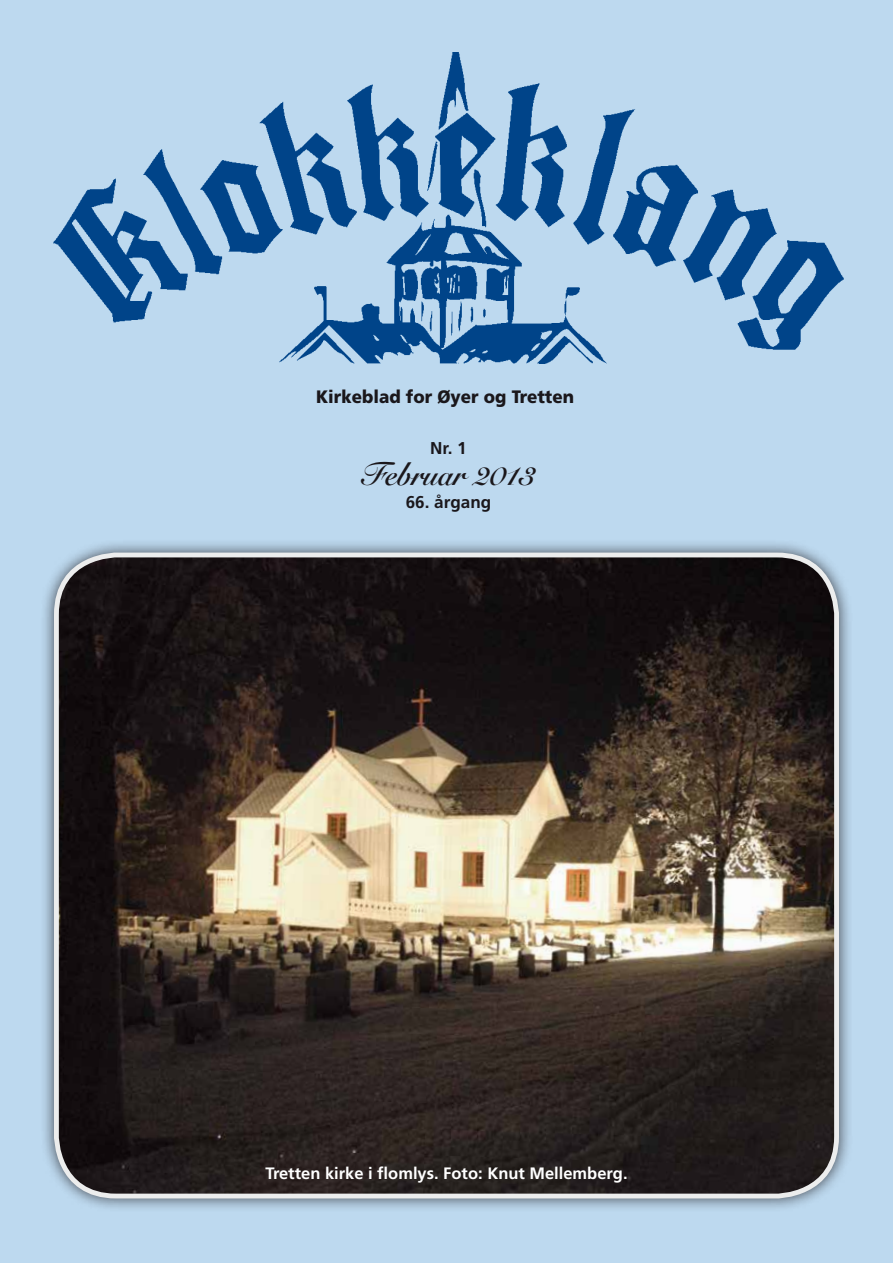
<style>
.page{position:relative;width:893px;height:1263px;background:#bdd9ef}
.page>*{position:absolute;margin:0;border:0;box-sizing:border-box;transform-origin:0 0}
.t1{font:32.85px "Snell Roundhand Bold Script";color:#1a171b;scale:.92 1}
.t2{font:900 18px "Frutiger";color:#1a171b;scale:.94 1}
.t3{font:700 17.1px "Frutiger";color:#1a171b}
.t4{font:700 16.5px "Frutiger";color:#fff}
</style>
<div class="page">
<div style="left:40px;top:538px;width:813px;height:675px;background:#1a171b;opacity:.75"></div>
<img style="left:56px;top:555px;width:780px;height:641px">
<div style="left:54px;top:553px;width:785px;height:645px;border:5px solid #eceded;border-radius:60px"></div>
<img style="left:54px;top:53px;width:789px;height:310px">
<p class="t2" style="left:316px;top:385px;width:276px">Kirkeblad for Øyer og Tretten</p>
<p class="t3" style="left:430px;top:438px;width:38px">Nr. 1</p>
<h1 class="t1" style="left:362px;top:454px;width:191px">Februar 2013</h1>
<p class="t3" style="left:406px;top:492px;width:87px">66. årgang</p>
<p class="t4" style="left:265px;top:1163px;width:364px">Tretten kirke i flomlys. Foto: Knut Mellemberg.</p>
</div>
